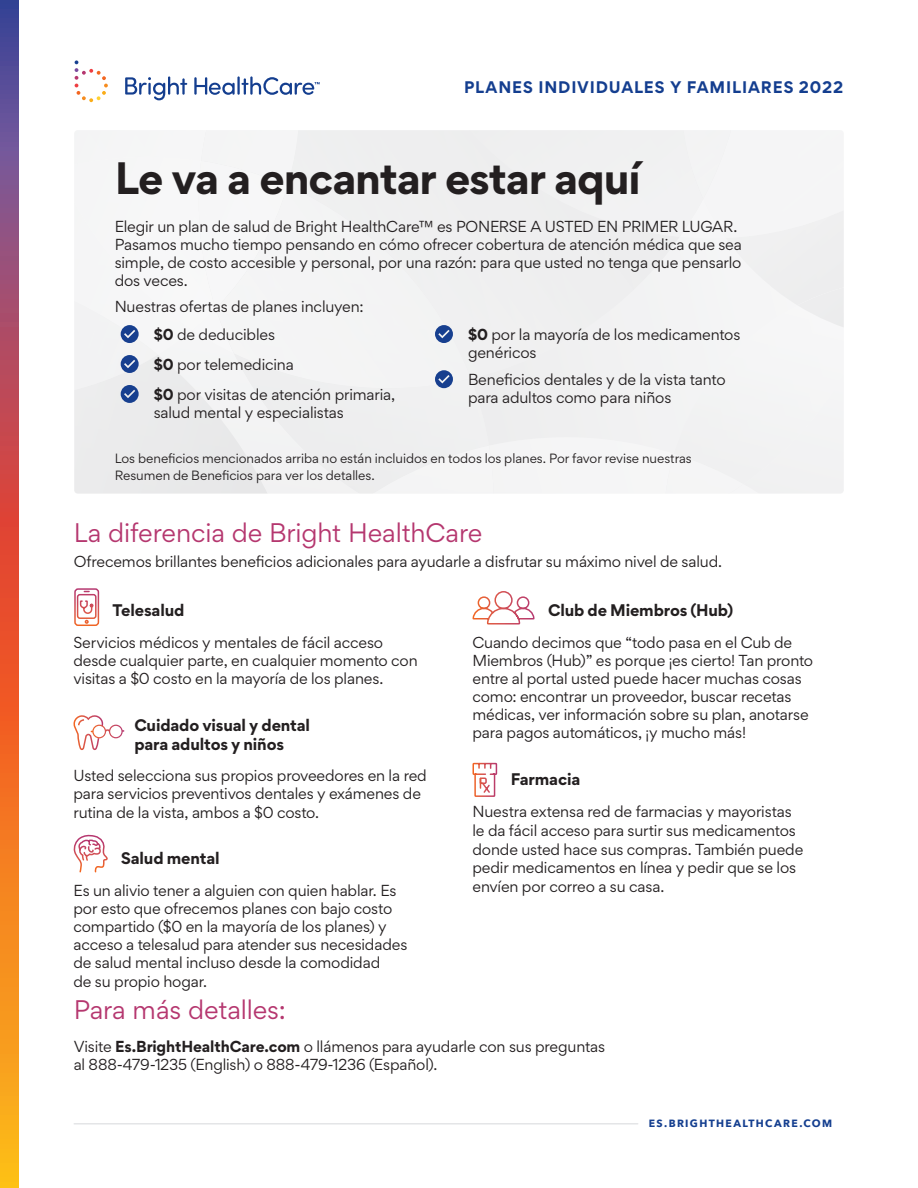
<style>
.page{position:relative;width:918px;height:1188px;background:#fff}
.page>*{position:absolute;margin:0;border:0;box-sizing:border-box;transform-origin:0 0}
.L1_Head{font:700 40.5px "Gordita";letter-spacing:-.03em;color:#231f20}
.L3{font:24px "Gordita";letter-spacing:-.005em;color:#b5376f}
.BodyCopy-Gordita10pt{font:24px "Gordita";letter-spacing:-.005em;color:#b5376f}
.BodyCopy-Gordita10pt-2{font:700 15px/18.8px "Gordita";letter-spacing:-.01em;color:#231f20}
.L1_Head-2{font:700 15px "Gordita";letter-spacing:.055em;color:#143e8f}
.BodyCopy-Gordita10pt-3{font:14.25px/18.1px "Gordita";letter-spacing:-.01em;color:#231f20}
.BodyCopy-Gordita10pt-4{font:12px/17.2px "Gordita";letter-spacing:-.005em;color:#231f20}
.t1{font:700 10.5px "Avenir Next";letter-spacing:.125em;color:#143e8f}
.s1{font-weight:700}
</style>
<div class="page">
<svg style="left:0;top:0;width:18px;height:1188px;background:#c86646"></svg>
<svg style="left:125px;top:76px;width:62px;height:24px"></svg>
<svg style="left:194px;top:77px;width:41px;height:18px"></svg>
<hr style="left:237px;top:76px;width:3px;height:19px;background:#143e8f">
<svg style="left:75px;top:60px;width:33px;height:42px"></svg>
<svg style="left:241px;top:76px;width:79px;height:19px"></svg>
<hr style="left:74px;top:1123px;width:564px;height:2px;background:#e4e5e7">
<div style="left:74px;top:130px;width:770px;height:364px;background:#f2f3f3"></div>
<svg style="left:472px;top:762px;width:26px;height:35px"></svg>
<svg style="left:73px;top:588px;width:51px;height:163px"></svg>
<svg style="left:472px;top:591px;width:63px;height:34px"></svg>
<svg style="left:73px;top:834px;width:35px;height:39px"></svg>
<p class="L1_Head-2" style="left:464px;top:75px;width:381px">PLANES INDIVIDUALES Y FAMILIARES 2022</p>
<p class="L1_Head" style="left:115px;top:146px;width:528px">Le va a encantar estar aquí</p>
<p class="BodyCopy-Gordita10pt-3" style="left:115px;top:217px;width:629px">Elegir un plan de salud de Bright HealthCare™ es PONERSE A USTED EN PRIMER LUGAR.<br>Pasamos mucho tiempo pensando en cómo ofrecer cobertura de atención médica que sea simple, de costo accesible y personal, por una razón: para que usted no tenga que pensarlo dos veces.</p>
<p class="BodyCopy-Gordita10pt-3" style="left:115px;top:297px;width:250px">Nuestras ofertas de planes incluyen:</p>
<p class="BodyCopy-Gordita10pt-3" style="left:154px;top:325px;width:123px"><span class="s1">$0</span> de deducibles</p>
<p class="BodyCopy-Gordita10pt-3" style="left:154px;top:355px;width:142px"><span class="s1">$0</span> por telemedicina</p>
<p class="BodyCopy-Gordita10pt-3" style="left:154px;top:385px;width:243px"><span class="s1">$0</span> por visitas de atención primaria, salud mental y especialistas</p>
<p class="BodyCopy-Gordita10pt-3" style="left:468px;top:325px;width:274px"><span class="s1">$0</span> por la mayoría de los medicamentos genéricos</p>
<p class="BodyCopy-Gordita10pt-3" style="left:468px;top:371px;width:259px">Beneficios dentales y de la vista tanto para adultos como para niños</p>
<p class="BodyCopy-Gordita10pt-4" style="left:115px;top:449px;width:579px">Los beneficios mencionados arriba no están incluidos en todos los planes. Por favor revise nuestras<br>Resumen de Beneficios para ver los detalles.</p>
<p class="L3" style="left:74px;top:515px;width:410px">La diferencia de Bright HealthCare</p>
<p class="BodyCopy-Gordita10pt-3" style="left:74px;top:552px;width:650px">Ofrecemos brillantes beneficios adicionales para ayudarle a disfrutar su máximo nivel de salud.</p>
<p class="BodyCopy-Gordita10pt-2" style="left:113px;top:601px;width:73px">Telesalud</p>
<p class="BodyCopy-Gordita10pt-3" style="left:73px;top:633px;width:346px">Servicios médicos y mentales de fácil acceso desde cualquier parte, en cualquier momento con visitas a $0 costo en la mayoría de los planes.</p>
<p class="BodyCopy-Gordita10pt-2" style="left:134px;top:715px;width:177px">Cuidado visual y dental para adultos y niños</p>
<p class="BodyCopy-Gordita10pt-3" style="left:73px;top:766px;width:355px">Usted selecciona sus propios proveedores en la red para servicios preventivos dentales y exámenes de rutina de la vista, ambos a $0 costo.</p>
<p class="BodyCopy-Gordita10pt-2" style="left:121px;top:849px;width:100px">Salud mental</p>
<p class="BodyCopy-Gordita10pt-3" style="left:73px;top:881px;width:335px">Es un alivio tener a alguien con quien hablar. Es por esto que ofrecemos planes con bajo costo compartido ($0 en la mayoría de los planes) y acceso a telesalud para atender sus necesidades de salud mental incluso desde la comodidad<br>de su propio hogar.</p>
<p class="BodyCopy-Gordita10pt-2" style="left:548px;top:601px;width:187px">Club de Miembros (Hub)</p>
<p class="BodyCopy-Gordita10pt-3" style="left:472px;top:633px;width:342px">Cuando decimos que “todo pasa en el Cub de Miembros (Hub)” es porque ¡es cierto! Tan pronto entre al portal usted puede hacer muchas cosas como: encontrar un proveedor, buscar recetas médicas, ver información sobre su plan, anotarse para pagos automáticos, ¡y mucho más!</p>
<p class="BodyCopy-Gordita10pt-2" style="left:511px;top:769px;width:71px">Farmacia</p>
<p class="BodyCopy-Gordita10pt-3" style="left:472px;top:802px;width:332px;line-height:18.8px">Nuestra extensa red de farmacias y mayoristas le da fácil acceso para surtir sus medicamentos donde usted hace sus compras. También puede pedir medicamentos en línea y pedir que se los envíen por correo a su casa.</p>
<p class="BodyCopy-Gordita10pt" style="left:74px;top:993px;width:214px">Para más detalles:</p>
<p class="BodyCopy-Gordita10pt-3" style="left:74px;top:1036px;width:533px;line-height:18.8px">Visite <span class="s1">Es.BrightHealthCare.com</span> o llámenos para ayudarle con sus preguntas al 888-479-1235 (English) o 888-479-1236 (Español).</p>
<p class="t1" style="left:649px;top:1114px;width:185px">ES.BRIGHTHEALTHCARE.COM</p>
</div>
